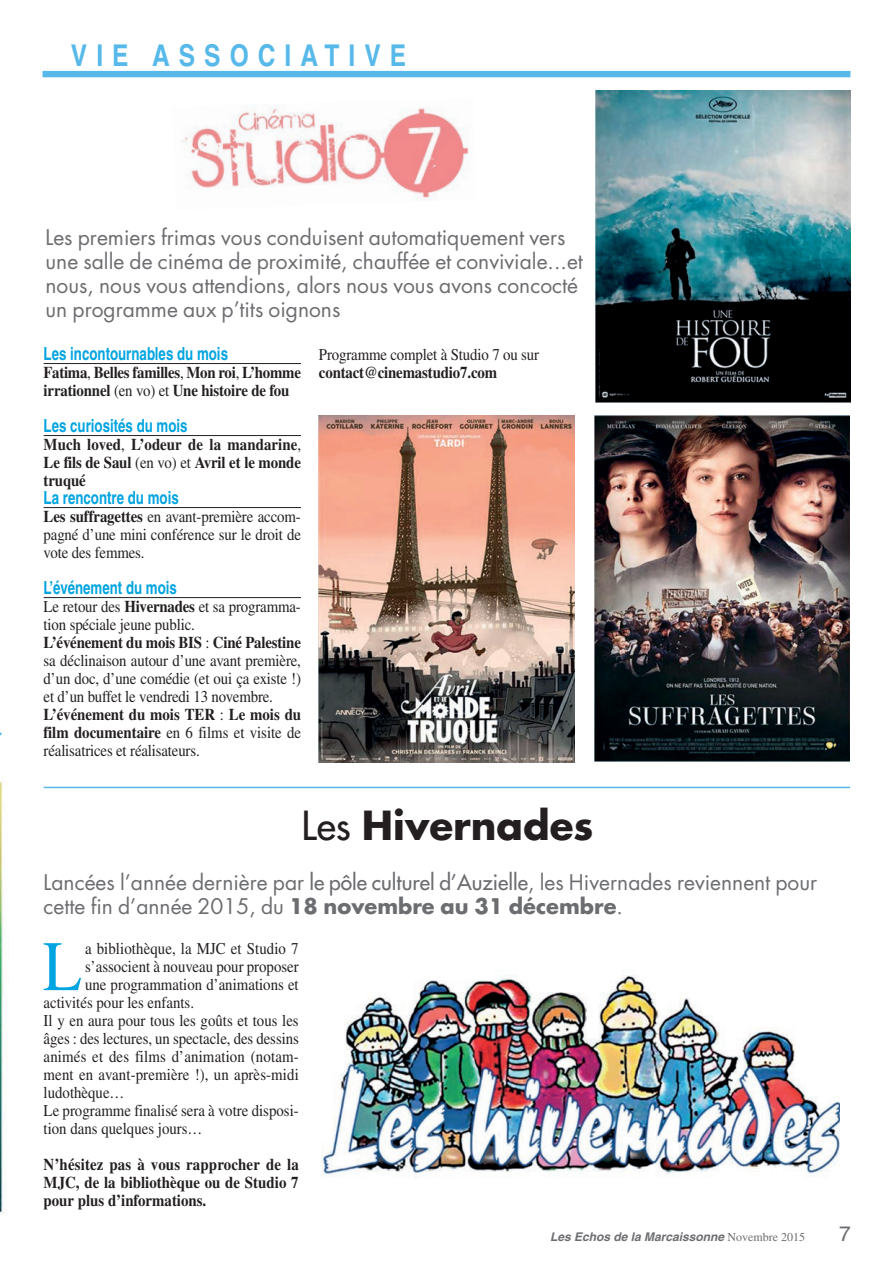
<style>
.page{position:relative;width:893px;height:1263px;background:#fff}
.page>*{position:absolute;margin:0;border:0;box-sizing:border-box;transform-origin:0 0}
.t1{font:70.95px "Times";color:#00a4e0;scale:.9 1}
.t2{font:700 39px "Futura";color:#231f20}
.t3{font:700 condensed 30px "Helvetica";letter-spacing:.3em;color:#56b9e9}
.t4{font:21px/24px "Futura";color:#6c6d70}
.t5{font:21px "Helvetica";color:#6c6d70}
.t6{font:700 condensed 18px "Helvetica";color:#00a4e0;scale:.9 1}
.t7{font:16.5px/18px "Times";letter-spacing:-.005em;color:#231f20;text-align:justify;scale:.9 1}
.t8{font:700 16.5px/18px "Times";letter-spacing:-.01em;color:#231f20;text-align:justify;scale:.9 1}
.t9{font:italic 700 12px "Helvetica";color:#6c6d70}
.s1{font-weight:400}
.s2{font-weight:700}
.s3{font-style:inherit}
.s4{font-family:"Times";font-weight:400;font-style:normal}
</style>
<div class="page">
<div style="left:43px;top:71px;width:807px;height:6px;background:#56b9e9"></div>
<hr style="left:44px;top:363px;width:257px;height:1px;background:#231f20">
<hr style="left:44px;top:435px;width:257px;height:1px;background:#231f20">
<hr style="left:44px;top:507px;width:257px;height:1px;background:#231f20">
<hr style="left:44px;top:597px;width:257px;height:1px;background:#231f20">
<img style="left:183px;top:107px;width:286px;height:94px">
<hr style="left:44px;top:787px;width:806px;height:1px;background:#56b9e9">
<img style="left:318px;top:415px;width:256px;height:347px">
<img style="left:594px;top:415px;width:255px;height:347px">
<img style="left:595px;top:90px;width:255px;height:313px">
<img style="left:321px;top:975px;width:519px;height:203px">
<img style="left:0;top:781px;width:3px;height:433px">
<h3 class="t3" style="left:71px;top:37px;width:337px">VIE ASSOCIATIVE</h3>
<p class="t4" style="left:46px;top:226px;width:539px">Les premiers frimas vous conduisent automatiquement vers une salle de cinéma de proximité, chauffée et conviviale...et nous, nous vous attendions, alors nous vous avons concocté un programme aux p’tits oignons</p>
<p class="t6" style="left:44px;top:343px;width:206px">Les incontournables du mois</p>
<p class="t8" style="left:44px;top:363px;width:287px">Fatima<span class="s1">,</span> Belles familles<span class="s1">,</span> Mon roi<span class="s1">,</span> L’homme irrationnel <span class="s1">(en vo) et</span> Une histoire de fou</p>
<p class="t6" style="left:44px;top:415px;width:161px">Les curiosités du mois</p>
<p class="t8" style="left:44px;top:435px;width:287px">Much loved<span class="s1">,</span> L’odeur de la mandarine<span class="s1">, </span>Le fils de Saul <span class="s1">(en vo) et</span> Avril et le monde truqué</p>
<p class="t6" style="left:44px;top:487px;width:152px">La rencontre du mois</p>
<p class="t7" style="left:44px;top:507px;width:287px"><span class="s2">Les suffragettes</span> en avant-première accom&shy;pagné d’une mini conférence sur le droit de vote des femmes.</p>
<p class="t6" style="left:44px;top:577px;width:150px">L’événement du mois</p>
<p class="t7" style="left:44px;top:597px;width:288px;text-align:left">Le retour des <span class="s2">Hivernades</span> et sa programma&shy;tion spéciale jeune public.<br><span class="s2">L’événement du mois BIS</span> : <span class="s2">Ciné Palestine </span>sa déclinaison autour d’une avant première, d’un doc, d’une comédie (et oui ça existe !) et d’un buffet le vendredi 13 novembre.<br><span class="s2">L’événement du mois TER</span> : <span class="s2">Le mois du film documentaire</span> en 6 films et visite de réalisatrices et réalisateurs.</p>
<p class="t7" style="left:319px;top:345px;width:246px">Programme complet à Studio 7 ou sur</p>
<p class="t8" style="left:319px;top:363px;width:199px">contact@cinemastudio7.com</p>
<h2 class="t2" style="left:302px;top:799px;width:293px"><span class="s1">Les</span> Hivernades</h2>
<p class="t4" style="left:44px;top:871px;width:775px">Lancées l’année dernière par <span class="s3">le pôle culturel d’Auzielle</span>, les Hivernades reviennent pour cette fin d’année 2015, du <span class="s2">18 novembre au 31 décembre</span>.</p>
<h1 class="t1" style="left:43px;top:926px;width:45px">L</h1>
<p class="t7" style="left:85px;top:939px;width:239px">a bibliothèque, la MJC et Studio 7</p>
<p class="t7" style="left:85px;top:957px;width:239px">s’associent à nouveau pour proposer</p>
<p class="t7" style="left:85px;top:975px;width:239px">une programmation d’animations et</p>
<p class="t7" style="left:44px;top:993px;width:169px">activités pour les enfants.</p>
<p class="t7" style="left:44px;top:1011px;width:285px">Il y en aura pour tous les goûts et tous les</p>
<p class="t7" style="left:44px;top:1029px;width:285px">âges : des lectures, un spectacle, des dessins</p>
<p class="t7" style="left:44px;top:1047px;width:285px">animés et des films d’animation (notam-</p>
<p class="t7" style="left:44px;top:1065px;width:285px">ment en avant-première !), un après-midi</p>
<p class="t7" style="left:44px;top:1083px;width:91px">ludothèque…</p>
<p class="t7" style="left:44px;top:1101px;width:285px">Le programme finalisé sera à votre disposi-</p>
<p class="t7" style="left:44px;top:1119px;width:178px">tion dans quelques jours…</p>
<p class="t8" style="left:44px;top:1155px;width:285px">N’hésitez pas à vous rapprocher de la MJC, de la bibliothèque ou de Studio 7 pour plus d’informations.</p>
<p class="t9" style="left:550px;top:1229px;width:257px">Les Echos de la Marcaissonne <span class="s4">Novembre 2015</span></p>
<p class="t5" style="left:839px;top:1221px;width:13px">7</p>
</div>
